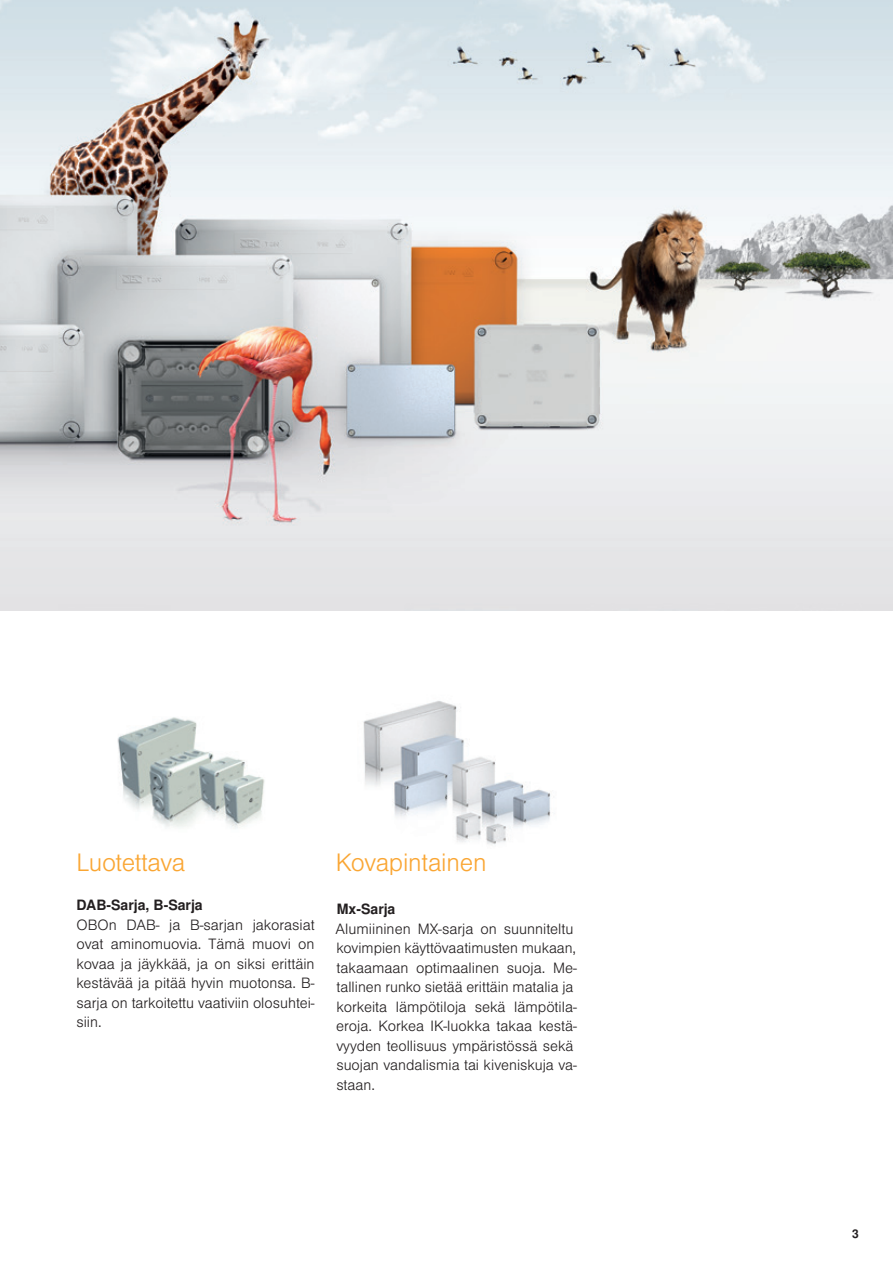
<style>
.page{position:relative;width:893px;height:1263px;background:#fff}
.page>*{position:absolute;margin:0;border:0;box-sizing:border-box;transform-origin:0 0}
.t1{font:300 24px "Nimbus San LOT";letter-spacing:-.01em;color:#faa633}
.t2{font:300 14.25px/19.5px "Nimbus San LOT";color:#231f20}
.t3{font:700 14.25px "Nimbus San LOT";color:#231f20}
.t4{font:700 12px "Nimbus San LOT";color:#231f20}
</style>
<div class="page">
<img style="left:0;top:0;width:893px;height:610px">
<img style="left:363px;top:701px;width:188px;height:144px">
<img style="left:117px;top:717px;width:148px;height:112px">
<h1 class="t1" style="left:76px;top:848px;width:111px">Luotettava</h1>
<h1 class="t1" style="left:336px;top:848px;width:152px">Kovapintainen</h1>
<p class="t3" style="left:77px;top:897px;width:128px">DAB-Sarja, B-Sarja</p>
<p class="t2" style="left:77px;top:915px;width:240px;text-align:justify">OBOn DAB- ja B-sarjan jakorasiat ovat aminomuovia. Tämä muovi on kovaa ja jäykkää, ja on siksi erittäin kestävää ja pitää hyvin muotonsa. B&shy;sarja on tarkoitettu vaativiin olosuhtei&shy;siin.</p>
<p class="t3" style="left:337px;top:901px;width:60px">Mx-Sarja</p>
<p class="t2" style="left:336px;top:919px;width:243px">Alumiininen MX-sarja on suunniteltu kovimpien käyttövaatimusten mukaan, takaamaan optimaalinen suoja. Me&shy;tallinen runko sietää erittäin matalia ja korkeita lämpötiloja sekä lämpötila&shy;eroja. Korkea IK-luokka takaa kestä&shy;vyyden teollisuus ympäristössä sekä suojan vandalismia tai kiveniskuja va&shy;staan.</p>
<p class="t4" style="left:852px;top:1226px;width:8px">3</p>
</div>
